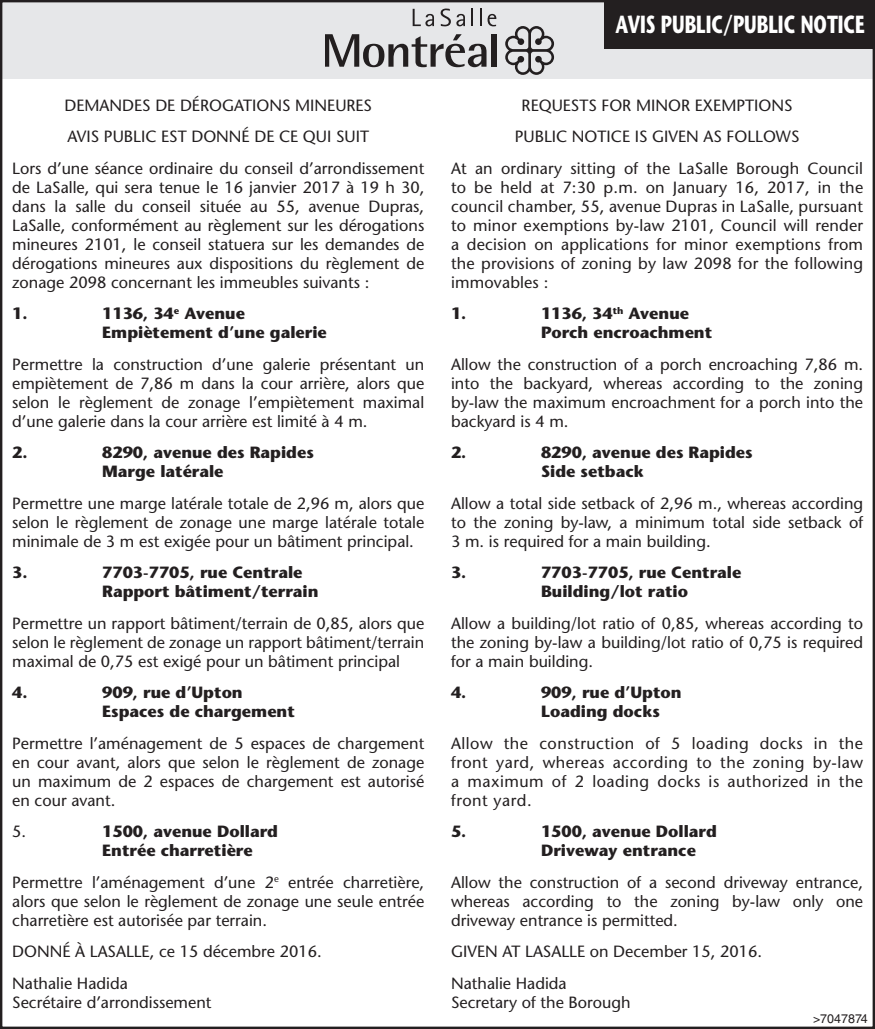
<style>
.page{position:relative;width:875px;height:1029px;background:#fff}
.page>*{position:absolute;margin:0;border:0;box-sizing:border-box;transform-origin:0 0}
.t1{font:700 24.75px "Stone Sans Std";color:#fff;scale:.7 1}
.t2{font:500 16.25px/19px "Stone Sans Std";color:#231f20;text-align:justify}
.t3{font:700 16.25px/19px "Stone Sans Std";color:#231f20}
.t4{font:12.5px "Helvetica LT Std";color:#231f20}
</style>
<div class="page">
<div style="left:0;top:0;width:874px;height:78px;background:#e6e7e9"></div>
<div style="left:604px;top:1px;width:271px;height:48px;background:#231f20"></div>
<svg style="left:413px;top:9px;width:21px;height:17px"></svg>
<svg style="left:441px;top:9px;width:24px;height:17px"></svg>
<svg style="left:472px;top:9px;width:1px;height:17px"></svg>
<svg style="left:480px;top:9px;width:2px;height:17px"></svg>
<svg style="left:488px;top:14px;width:8px;height:12px"></svg>
<svg style="left:325px;top:34px;width:162px;height:33px"></svg>
<div style="left:492px;top:34px;width:5px;height:33px;background:#231f20"></div>
<svg style="left:505px;top:26px;width:49px;height:49px"></svg>
<p class="t2" style="left:12px;top:89px;width:414px;line-height:31.5px;text-align:center">DEMANDES DE DÉROGATIONS MINEURES<br>AVIS PUBLIC EST DONNÉ DE CE QUI SUIT<br>Lors d’une séance ordinaire du conseil d’arrondissement</p>
<p class="t2" style="left:12px;top:177px;width:414px">de LaSalle, qui sera tenue le 16 janvier 2017 à 19 h 30, dans la salle du conseil située au 55, avenue Dupras, LaSalle, conformément au règlement sur les dérogations mineures 2101, le conseil statuera sur les demandes de dérogations mineures aux dispositions du règlement de zonage 2098 concernant les immeubles suivants :</p>
<p class="t3" style="left:12px;top:304px;width:17px">1.</p>
<p class="t3" style="left:102px;top:304px;width:226px">1136, 34<sup>e</sup> Avenue<br>Empiètement d’une galerie</p>
<p class="t2" style="left:12px;top:354px;width:414px">Permettre la construction d’une galerie présentant un empiètement de 7,86 m dans la cour arrière, alors que selon le règlement de zonage l’empiètement maximal d’une galerie dans la cour arrière est limité à 4 m.</p>
<p class="t3" style="left:12px;top:443px;width:17px">2.</p>
<p class="t3" style="left:102px;top:443px;width:213px">8290, avenue des Rapides<br>Marge latérale</p>
<p class="t2" style="left:12px;top:493px;width:414px">Permettre une marge latérale totale de 2,96 m, alors que selon le règlement de zonage une marge latérale totale minimale de 3 m est exigée pour un bâtiment principal.</p>
<p class="t3" style="left:12px;top:563px;width:17px">3.</p>
<p class="t3" style="left:102px;top:563px;width:218px">7703-7705, rue Centrale<br>Rapport bâtiment/terrain</p>
<p class="t2" style="left:12px;top:613px;width:414px">Permettre un rapport bâtiment/terrain de 0,85, alors que selon le règlement de zonage un rapport bâtiment/terrain maximal de 0,75 est exigé pour un bâtiment principal</p>
<p class="t3" style="left:12px;top:683px;width:17px">4.</p>
<p class="t3" style="left:102px;top:683px;width:194px">909, rue d’Upton<br>Espaces de chargement</p>
<p class="t2" style="left:12px;top:733px;width:414px">Permettre l’aménagement de 5 espaces de chargement en cour avant, alors que selon le règlement de zonage un maximum de 2 espaces de chargement est autorisé en cour avant.</p>
<p class="t2" style="left:12px;top:822px;width:15px">5.</p>
<p class="t3" style="left:102px;top:822px;width:177px">1500, avenue Dollard<br>Entrée charretière</p>
<p class="t2" style="left:12px;top:872px;width:414px">Permettre l’aménagement d’une 2<sup>e</sup> entrée charretière, alors que selon le règlement de zonage une seule entrée charretière est autorisée par terrain.</p>
<p class="t2" style="left:12px;top:936px;width:311px;line-height:31.5px">DONNÉ À LASALLE, ce 15 décembre 2016.<br>Nathalie Hadida</p>
<p class="t2" style="left:12px;top:992px;width:201px">Secrétaire d’arrondissement</p>
<h1 class="t1" style="left:616px;top:10px;width:184px">Avis public/PUBLIC</h1>
<h1 class="t1" style="left:801px;top:10px;width:93px">NOTICE</h1>
<p class="t2" style="left:451px;top:89px;width:414px;line-height:31.5px;text-align:center">REQUESTS FOR MINOR EXEMPTIONS<br>PUBLIC NOTICE IS GIVEN AS FOLLOWS<br>At an ordinary sitting of the LaSalle Borough Council</p>
<p class="t2" style="left:451px;top:177px;width:414px">to be held at 7:30 p.m. on January 16, 2017, in the council chamber, 55, avenue Dupras in LaSalle, pursuant to minor exemptions by-law 2101, Council will render a decision on applications for minor exemptions from the provisions of zoning by law 2098 for the following immovables :</p>
<p class="t3" style="left:451px;top:304px;width:17px">1.</p>
<p class="t3" style="left:541px;top:304px;width:173px">1136, 34<sup>th</sup> Avenue<br>Porch encroachment</p>
<p class="t2" style="left:451px;top:354px;width:414px">Allow the construction of a porch encroaching 7,86 m. into the backyard, whereas according to the zoning by-law the maximum encroachment for a porch into the backyard is 4 m.</p>
<p class="t3" style="left:451px;top:443px;width:17px">2.</p>
<p class="t3" style="left:541px;top:443px;width:213px">8290, avenue des Rapides<br>Side setback</p>
<p class="t2" style="left:451px;top:493px;width:414px">Allow a total side setback of 2,96 m., whereas according to the zoning by-law, a minimum total side setback of 3 m. is required for a main building.</p>
<p class="t3" style="left:451px;top:563px;width:17px">3.</p>
<p class="t3" style="left:541px;top:563px;width:202px">7703-7705, rue Centrale<br>Building/lot ratio</p>
<p class="t2" style="left:451px;top:613px;width:414px">Allow a building/lot ratio of 0,85, whereas according to the zoning by-law a building/lot ratio of 0,75 is required for a main building.</p>
<p class="t3" style="left:451px;top:683px;width:17px">4.</p>
<p class="t3" style="left:541px;top:683px;width:142px">909, rue d’Upton<br>Loading docks</p>
<p class="t2" style="left:451px;top:733px;width:414px">Allow the construction of 5 loading docks in the front yard, whereas according to the zoning by-law a maximum of 2 loading docks is authorized in the front yard.</p>
<p class="t3" style="left:451px;top:822px;width:17px">5.</p>
<p class="t3" style="left:541px;top:822px;width:177px">1500, avenue Dollard<br>Driveway entrance</p>
<p class="t2" style="left:451px;top:872px;width:414px">Allow the construction of a second driveway entrance, whereas according to the zoning by-law only one driveway entrance is permitted.</p>
<p class="t2" style="left:451px;top:936px;width:313px;line-height:31.5px">GIVEN AT LASALLE on December 15, 2016.<br>Nathalie Hadida</p>
<p class="t2" style="left:451px;top:992px;width:181px">Secretary of the Borough</p>
<p class="t4" style="left:813px;top:1010px;width:56px">&gt;7047874</p>
</div>
